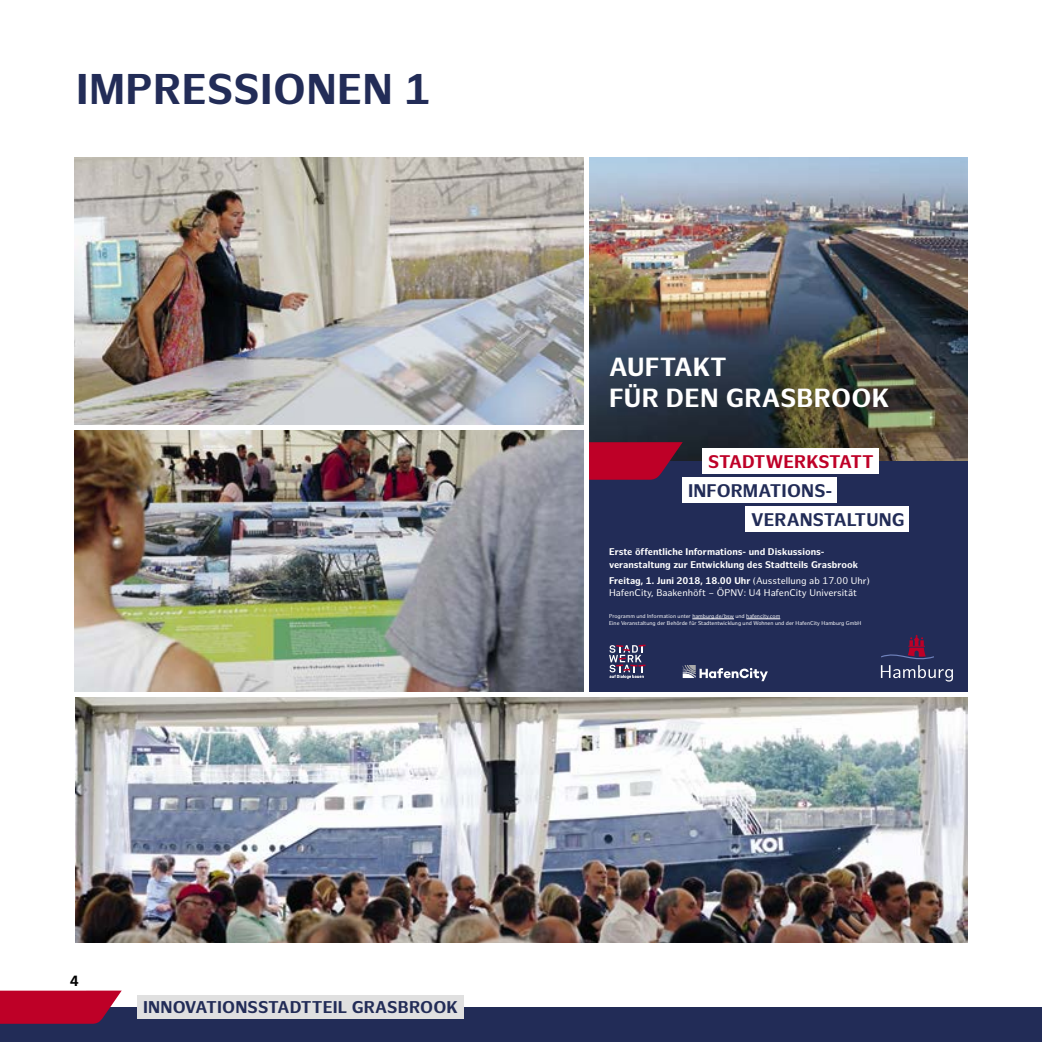
<style>
.page{position:relative;width:1042px;height:1042px;background:#fff}
.page>*{position:absolute;margin:0;border:0;box-sizing:border-box;transform-origin:0 0}
.t1{font:700 42px "Hamburg Sans";letter-spacing:.01em;color:#222c57}
.t2{font:700 25.55px/30.8px "Hamburg Sans";letter-spacing:.01em;color:#fff}
.t3{font:700 17.85px "Hamburg Sans";letter-spacing:.01em;color:#222c57}
.t4{font:700 17.85px "Hamburg Sans";letter-spacing:-.02em;color:#be0027}
.t5{font:700 16.62px "Hamburg Sans";letter-spacing:.01em;color:#222c57}
.t6{font:700 14.35px "Hamburg Sans";color:#000}
.t7{font:9.45px/12.2px "Hamburg Sans";color:#fff}
.t8{font:700 9.45px/12.2px "Hamburg Sans";color:#fff}
.t9{font:5.42px/7.2px "Hamburg Sans";color:#fff}
.s1{font-weight:700}
</style>
<div class="page">
<img style="left:76px;top:697px;width:891px;height:246px">
<img style="left:74px;top:158px;width:510px;height:267px">
<img style="left:74px;top:430px;width:510px;height:262px">
<img style="left:589px;top:158px;width:378px;height:303px">
<div style="left:587px;top:461px;width:380px;height:232px;background:#222c57"></div>
<svg style="left:589px;top:442px;width:94px;height:38px;background:#a5062c"></svg>
<hr style="left:692px;top:618px;width:42px;height:1px;background:#fff">
<hr style="left:746px;top:618px;width:34px;height:1px;background:#fff">
<svg style="left:609px;top:644px;width:36px;height:35px"></svg>
<svg style="left:683px;top:665px;width:85px;height:16px"></svg>
<svg style="left:881px;top:635px;width:72px;height:46px"></svg>
<div style="left:702px;top:448px;width:177px;height:26px;background:#fff"></div>
<div style="left:683px;top:477px;width:154px;height:26px;background:#fff"></div>
<div style="left:746px;top:506px;width:163px;height:26px;background:#fff"></div>
<div style="left:60px;top:692px;width:943px;height:5px;background:#fff"></div>
<div style="left:584px;top:158px;width:5px;height:536px;background:#fff"></div>
<div style="left:0;top:1007px;width:1042px;height:35px;background:#222c57"></div>
<svg style="left:0;top:991px;width:122px;height:33px;background:#b20930"></svg>
<div style="left:138px;top:995px;width:326px;height:24px;background:#e0e0e0"></div>
<h1 class="t1" style="left:76px;top:65px;width:356px">IMPRESSIONEN 1</h1>
<h3 class="t6" style="left:70px;top:972px;width:11px">4</h3>
<h3 class="t5" style="left:143px;top:997px;width:316px">INNOVATIONSSTADTTEIL GRASBROOK</h3>
<h2 class="t2" style="left:609px;top:352px;width:282px">AUFTAKT<br>FÜR DEN GRASBROOK</h2>
<h3 class="t4" style="left:708px;top:451px;width:167px">STADTWERKSTATT</h3>
<h3 class="t3" style="left:688px;top:480px;width:146px">INFORMATIONS-</h3>
<h3 class="t3" style="left:751px;top:509px;width:155px">VERANSTALTUNG</h3>
<h3 class="t8" style="left:609px;top:546px;width:250px">Erste öffentliche Informations- und Diskussions&shy;veranstaltung zur Entwicklung des Stadtteils Grasbrook</h3>
<h3 class="t7" style="left:609px;top:575px;width:262px"><span class="s1">Freitag, 1. Juni 2018, 18.00 Uhr</span> (Ausstellung ab 17.00 Uhr)<br>HafenCity, Baakenhöft – ÖPNV: U4 HafenCity Universität</h3>
<p class="t9" style="left:609px;top:613px;width:254px">Programm und Information unter hamburg.de/bsw und hafencity.com<br>Eine Veranstaltung der Behörde für Stadtentwicklung und Wohnen und der HafenCity Hamburg GmbH</p>
</div>
